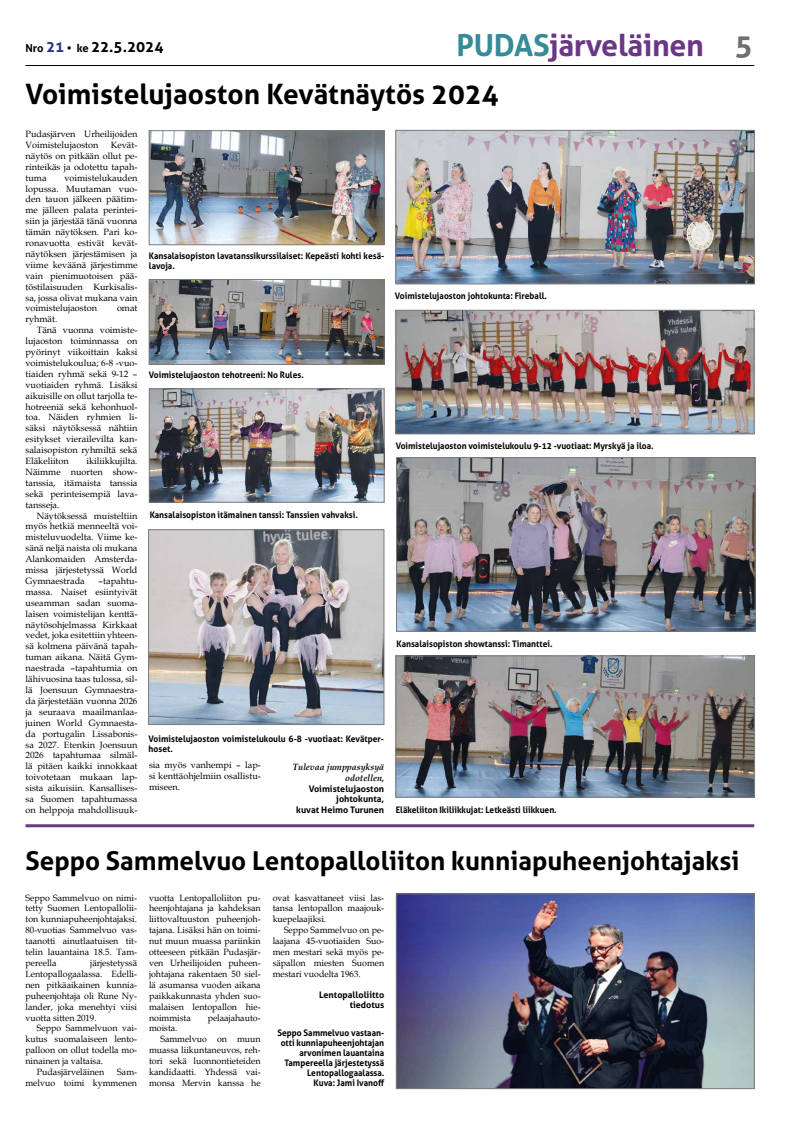
<style>
.page{position:relative;width:794px;height:1134px;background:#fff}
.page>*{position:absolute;margin:0;border:0;box-sizing:border-box;transform-origin:0 0}
.t1{font:700 30.3px "Aller";letter-spacing:-.01em;color:#6a3784}
.t2{font:700 28px "Aller";color:#000}
.t3{font:700 26px "Aller";color:#000}
.t4{font:700 15.2px "Aller";color:#000}
.t5{font:9.1px/10.9px "Book Antiqua";color:#000;text-align:justify}
.t6{font:italic 700 9.1px/10.9px "Book Antiqua";color:#000;text-align:right}
.t7{font:700 9px/10px "Aller";color:#000;scale:.94 1}
.t8{font:700 9px/10.5px "Aller";color:#000;text-align:right}
.s1{font-size:11.1px}
.s2{color:#283583}
.s3{color:#368b97}
.s4{font-size:30px;color:#706f6f}
</style>
<div class="page">
<hr style="left:26px;top:65px;width:728px;height:1px;background:#000">
<img style="left:150px;top:531px;width:232px;height:192px">
<div style="left:148px;top:529px;width:236px;height:196px;border:1px solid #7c7b7b"></div>
<img style="left:397px;top:312px;width:355px;height:120px">
<div style="left:395px;top:310px;width:359px;height:124px;border:1px solid #7c7b7b"></div>
<img style="left:151px;top:390px;width:231px;height:110px">
<div style="left:149px;top:388px;width:235px;height:114px;border:1px solid #7c7b7b"></div>
<img style="left:397px;top:658px;width:356px;height:137px">
<div style="left:395px;top:656px;width:360px;height:141px;border:1px solid #7c7b7b"></div>
<img style="left:398px;top:459px;width:355px;height:170px">
<div style="left:396px;top:457px;width:359px;height:174px;border:1px solid #7c7b7b"></div>
<img style="left:151px;top:281px;width:231px;height:82px">
<div style="left:149px;top:279px;width:235px;height:86px;border:1px solid #7c7b7b"></div>
<img style="left:151px;top:132px;width:231px;height:111px">
<div style="left:149px;top:130px;width:235px;height:115px;border:1px solid #7c7b7b"></div>
<img style="left:397px;top:132px;width:355px;height:150px">
<div style="left:395px;top:130px;width:359px;height:154px;border:1px solid #7c7b7b"></div>
<hr style="left:26px;top:824px;width:728px;height:3px;background:#6a3784">
<img style="left:398px;top:896px;width:354px;height:191px">
<div style="left:396px;top:894px;width:358px;height:195px;border:1px solid #7c7b7b"></div>
<h3 class="t4" style="left:26px;top:38px;width:139px"><span class="s1">Nro</span> <span class="s2">21</span> <span class="s1">• ke</span> 22.5.2024</h3>
<h1 class="t1" style="left:456px;top:27px;width:298px"><span class="s3">PUDAS</span>järveläinen <span class="s4">5</span></h1>
<h2 class="t2" style="left:26px;top:77px;width:474px">Voimistelujaoston Kevätnäytös 2024</h2>
<p class="t5" style="left:26px;top:128px;width:113px">Pudasjärven Urheilijoiden<br>Voimistelujaoston</p>
<p class="t5" style="left:26px;top:139px;width:113px;text-indent:85px">Kevät&shy;näytös on pitkään ollut pe&shy;rinteikäs ja odotettu tapah&shy;tuma</p>
<p class="t5" style="left:26px;top:172px;width:113px;text-indent:39px">voimistelukauden lopussa. Muutaman vuo&shy;den tauon jälkeen päätim&shy;me jälleen palata perintei&shy;siin ja järjestää tänä vuonna tämän näytöksen. Pari ko&shy;ronavuotta estivät kevät&shy;näytöksen järjestämisen ja viime keväänä järjestimme vain pienimuotoisen pää&shy;töstilaisuuden Kurkisalis&shy;sa, jossa olivat mukana vain voimistelujaoston</p>
<p class="t7" style="left:149px;top:251px;width:252px">Kansalaisopiston lavatanssikurssilaiset: Kepeästi kohti kesä&shy;lavoja.</p>
<p class="t7" style="left:395px;top:290px;width:163px">Voimistelujaoston johtokunta: Fireball.</p>
<p class="t5" style="left:117px;top:303px;width:22px">omat</p>
<p class="t5" style="left:26px;top:314px;width:33px">ryhmät.</p>
<p class="t5" style="left:37px;top:324px;width:102px">Tänä vuonna voimiste-</p>
<p class="t5" style="left:26px;top:335px;width:113px">lujaoston toiminnassa on</p>
<p class="t5" style="left:26px;top:346px;width:113px">pyörinyt viikoittain kaksi</p>
<p class="t5" style="left:26px;top:357px;width:113px">voimistelukoulua; 6-8 -vuo-</p>
<p class="t5" style="left:26px;top:368px;width:113px">tiaiden ryhmä sekä 9-12 –</p>
<p class="t5" style="left:26px;top:379px;width:113px">vuotiaiden ryhmä. Lisäksi</p>
<p class="t5" style="left:26px;top:390px;width:113px">aikuisille on ollut tarjolla te-</p>
<p class="t5" style="left:26px;top:401px;width:113px">hotreeniä sekä kehonhuol-</p>
<p class="t5" style="left:26px;top:412px;width:113px">toa. Näiden ryhmien li-</p>
<p class="t5" style="left:26px;top:423px;width:113px">säksi näytöksessä nähtiin</p>
<p class="t5" style="left:26px;top:433px;width:113px">esitykset vierailevilta kan-</p>
<p class="t5" style="left:26px;top:444px;width:113px">salaisopiston ryhmiltä sekä</p>
<p class="t5" style="left:26px;top:455px;width:45px">Eläkeliiton</p>
<p class="t7" style="left:149px;top:370px;width:166px">Voimistelujaoston tehotreeni: No Rules.</p>
<p class="t7" style="left:396px;top:441px;width:276px">Voimistelujaoston voimistelukoulu 9-12 -vuotiaat: Myrskyä ja iloa.</p>
<p class="t5" style="left:26px;top:455px;width:113px;text-indent:61px">ikiliikkujilta.<br>Näimme nuorten show&shy;tanssia, itämaista tanssia sekä perinteisempiä lava&shy;tansseja.</p>
<p class="t5" style="left:26px;top:510px;width:113px;text-indent:11px">Näytöksessä muisteltiin myös hetkiä menneeltä voi&shy;misteluvuodelta. Viime ke&shy;sänä neljä naista oli mukana Alankomaiden Amsterda&shy;missa järjestetyssä World Gymnaestrada</p>
<p class="t7" style="left:150px;top:509px;width:223px">Kansalaisopiston itämainen tanssi: Tanssien vahvaksi.</p>
<p class="t5" style="left:26px;top:575px;width:113px;text-indent:73px">–tapahtu&shy;massa. Naiset esiintyivät useamman sadan suoma&shy;laisen voimistelijan kenttä&shy;näytösohjelmassa Kirkkaat vedet, joka esitettiin yhteen&shy;sä kolmena päivänä tapah&shy;tuman aikana. Näitä Gym&shy;naestrada –tapahtumia on lähivuosina taas tulossa, sil&shy;lä Joensuun Gymnaestra&shy;da järjestetään vuonna 2026 ja seuraava maailmanlaa&shy;juinen World Gymnaesta&shy;da portugalin Lissabonis&shy;sa 2027. Etenkin Joensuun 2026 tapahtumaa silmäl&shy;lä pitäen kaikki innokkaat toivotetaan mukaan lap&shy;sista aikuisiin. Kansallises&shy;sa Suomen tapahtumassa on helppoja mahdollisuuk-</p>
<p class="t7" style="left:396px;top:638px;width:167px">Kansalaisopiston showtanssi: Timanttei.</p>
<p class="t7" style="left:149px;top:733px;width:252px">Voimistelujaoston voimistelukoulu 6-8 -vuotiaat: Kevätper&shy;hoset.</p>
<p class="t5" style="left:149px;top:759px;width:113px">sia myös vanhempi – lap&shy;si kenttäohjelmiin osallistu&shy;miseen.</p>
<p class="t6" style="left:293px;top:762px;width:93px">Tulevaa jumppasyksyä odotellen,</p>
<p class="t8" style="left:296px;top:783px;width:89px">Voimistelujaoston johtokunta,<br>kuvat Heimo Turunen</p>
<h3 class="t3" style="left:26px;top:845px;width:715px">Seppo Sammelvuo Lentopalloliiton kunniapuheenjohtajaksi</h3>
<p class="t5" style="left:26px;top:892px;width:113px">Seppo Sammelvuo on nimi&shy;tetty Suomen Lentopallolii&shy;ton kunniapuheenjohtajaksi.<br>80-vuotias Sammelvuo vas&shy;taanotti ainutlaatuisen tit&shy;telin lauantaina 18.5. Tam&shy;pereella</p>
<p class="t7" style="left:396px;top:804px;width:173px">Eläkeliiton Ikiliikkujat: Letkeästi liikkuen.</p>
<p class="t5" style="left:149px;top:892px;width:113px">vuotta Lentopalloliiton pu&shy;heenjohtajana ja kahdeksan liittovaltuuston puheenjoh&shy;tajana. Lisäksi hän on toimi&shy;nut muun muassa pariinkin otteeseen pitkään Pudasjär&shy;ven Urheilijoiden puheen&shy;johtajana rakentaen 50 siel&shy;lä asumansa vuoden aikana paikkakunnasta yhden suo&shy;malaisen lentopallon hie&shy;noimmista</p>
<p class="t5" style="left:273px;top:892px;width:113px">ovat kasvattaneet viisi las&shy;tansa lentopallon maajouk&shy;kuepelaajiksi.</p>
<p class="t5" style="left:273px;top:924px;width:113px;text-indent:11px">Seppo Sammelvuo on pe&shy;laajana 45-vuotiaiden Suo&shy;men mestari sekä myös pe&shy;säpallon miesten Suomen mestari vuodelta 1963.</p>
<p class="t8" style="left:319px;top:989px;width:67px">Lentopalloliitto tiedotus</p>
<p class="t7" style="left:277px;top:1028px;width:115px;text-align:right">Seppo Sammelvuo vastaan&shy;otti kunniapuheenjohtajan arvonimen lauantaina<br>Tampereella järjestetyssä<br>Lentopallogaalassa.<br>Kuva: Jami Ivanoff</p>
<p class="t5" style="left:26px;top:957px;width:113px;text-indent:65px">järjestetyssä Lentopallogaalassa. Edelli&shy;nen pitkäaikainen kunnia&shy;puheenjohtaja oli Rune Ny&shy;lander, joka menehtyi viisi vuotta sitten 2019.</p>
<p class="t5" style="left:37px;top:1023px;width:102px">Seppo Sammelvuon vai-</p>
<p class="t5" style="left:26px;top:1033px;width:113px">kutus suomalaiseen lento-</p>
<p class="t5" style="left:26px;top:1044px;width:113px">palloon on ollut todella mo-</p>
<p class="t5" style="left:26px;top:1055px;width:79px">ninainen ja valtaisa.</p>
<p class="t5" style="left:37px;top:1066px;width:69px">Pudasjärveläinen</p>
<p class="t5" style="left:208px;top:1012px;width:54px">pelaajahauto-</p>
<p class="t5" style="left:149px;top:1023px;width:30px">moista.</p>
<p class="t5" style="left:160px;top:1033px;width:102px">Sammelvuo on muun</p>
<p class="t5" style="left:149px;top:1044px;width:113px">muassa liikuntaneuvos, reh-</p>
<p class="t5" style="left:149px;top:1055px;width:113px">tori sekä luonnontieteiden</p>
<p class="t5" style="left:149px;top:1066px;width:113px">kandidaatti. Yhdessä vai-</p>
<p class="t5" style="left:149px;top:1077px;width:113px">monsa Mervin kanssa he</p>
<p class="t5" style="left:26px;top:1066px;width:113px;text-align:right">Sam-<br>melvuo toimi kymmenen</p>
</div>
